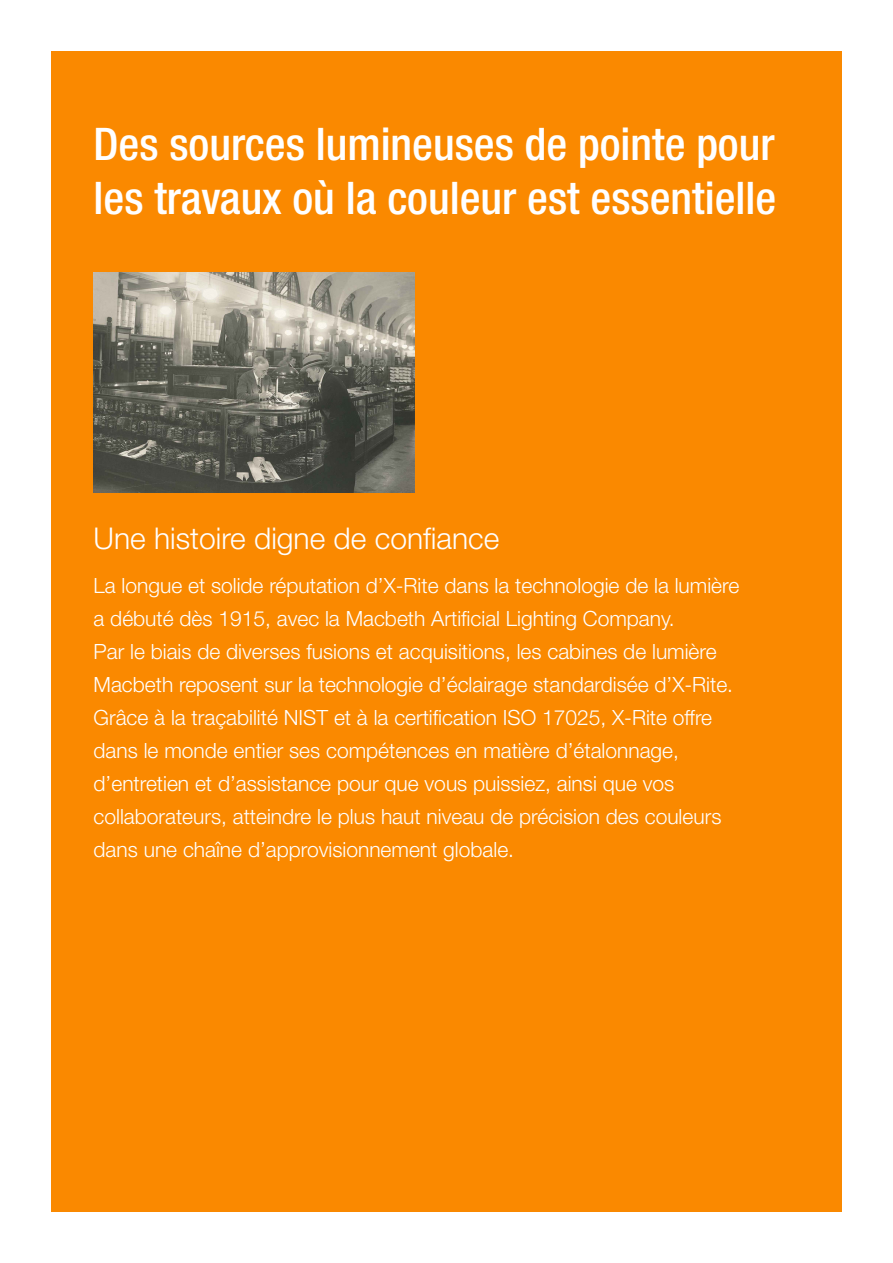
<style>
.page{position:relative;width:893px;height:1263px;background:#fff}
.page>*{position:absolute;margin:0;border:0;box-sizing:border-box;transform-origin:0 0}
.t1{font:500 condensed 45px/54px "Helvetica Neue LT Std";color:#fff}
.t2{font:300 30px "Helvetica Neue LT Std";color:#fff}
.T1{font:300 21px/33px "Helvetica Neue LT Std";color:#fff}
</style>
<div class="page">
<div style="left:51px;top:51px;width:791px;height:1161px;background:#fa8900"></div>
<img style="left:94px;top:272px;width:320px;height:221px">
<h3 class="t1" style="left:94px;top:116px;width:684px">Des sources lumineuses de pointe pour les travaux où la couleur est essentielle</h3>
<h4 class="t2" style="left:94px;top:520px;width:407px">Une histoire digne de confiance</h4>
<p class="T1" style="left:94px;top:569px;width:647px">La longue et solide réputation d’X-Rite dans la technologie de la lumière a débuté dès 1915, avec la Macbeth Artificial Lighting Company.<br>Par le biais de diverses fusions et acquisitions, les cabines de lumière Macbeth reposent sur la technologie d’éclairage standardisée d’X-Rite.<br>Grâce à la traçabilité NIST et à la certification ISO 17025, X-Rite offre dans le monde entier ses compétences en matière d’étalonnage, d’entretien et d’assistance pour que vous puissiez, ainsi que vos collaborateurs, atteindre le plus haut niveau de précision des couleurs dans une chaîne d’approvisionnement globale.</p>
</div>
